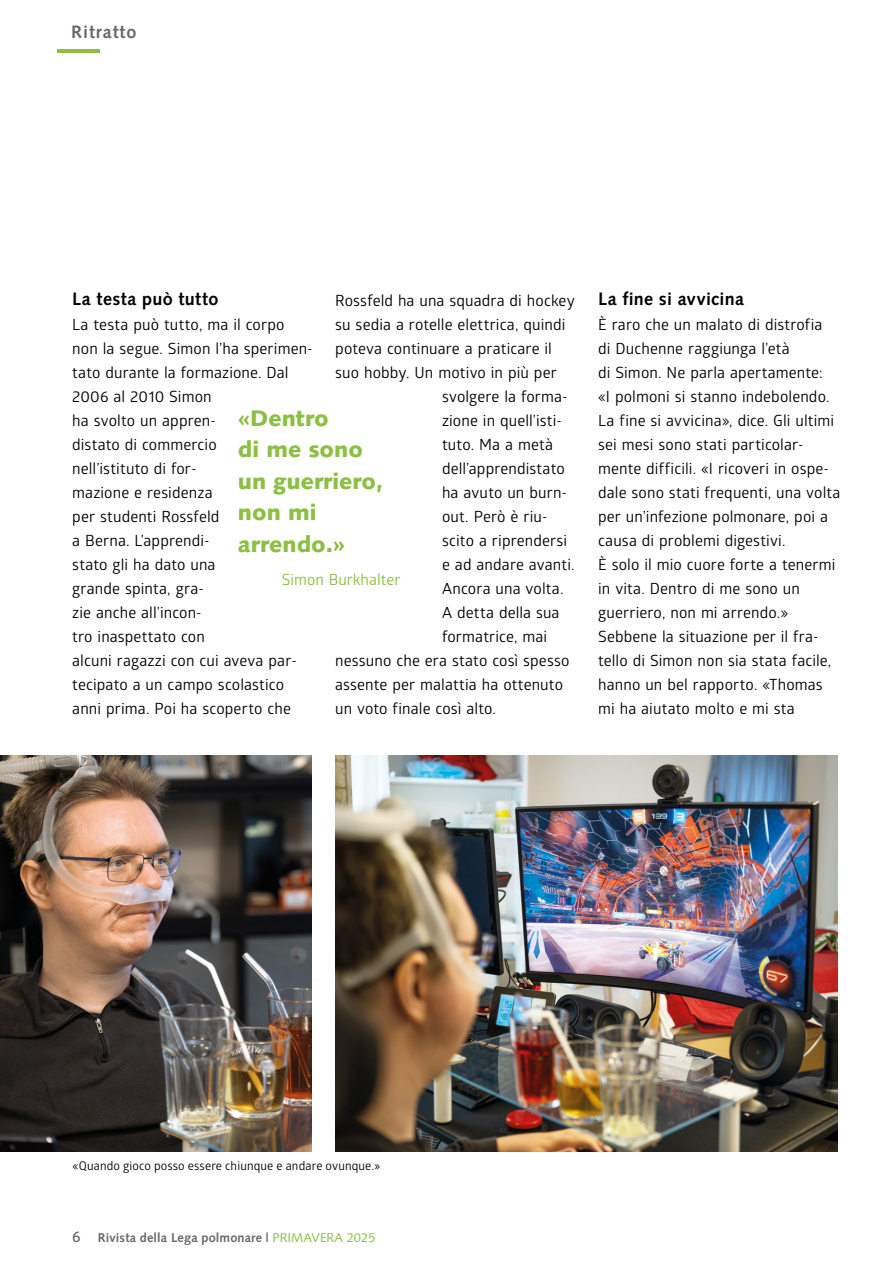
<style>
.page{position:relative;width:893px;height:1263px;background:#fff}
.page>*{position:absolute;margin:0;border:0;box-sizing:border-box;transform-origin:0 0}
.t1{font:900 22.5px/31.5px "Syntax LT Std";color:#8cbf44}
.t2{font:700 18px "Syntax LT Std";letter-spacing:.02em;color:#000}
.t3{font:700 18px "Syntax LT Std";letter-spacing:.05em;color:#686867}
.t4{font:15.45px/24px "Glober";letter-spacing:.005em;color:#000}
.t5{font:15.45px "Glober";color:#8cbf44}
.t6{font:600 15.45px "Glober";color:#686867}
.t7{font:700 12.75px "Syntax LT Std";letter-spacing:.01em;color:#686867}
.t8{font:12px "Glober";letter-spacing:.01em;color:#000}
.s1{font-weight:400;color:#8cbf44}
</style>
<div class="page">
<img style="left:335px;top:755px;width:503px;height:396px">
<img style="left:0;top:755px;width:312px;height:396px">
<hr style="left:57px;top:49px;width:43px;height:4px;background:#8cbf44">
<p class="t3" style="left:71px;top:21px;width:67px">Ritratto</p>
<p class="t2" style="left:72px;top:288px;width:148px">La testa può tutto</p>
<p class="t4" style="left:72px;top:311px;width:242px">La testa può tutto, ma il corpo non la segue. Simon l’ha sperimen&shy;tato durante la formazione. Dal<br>2006 al 2010 Simon<br>ha svolto un appren-<br>distato di commercio<br>nell’istituto di for-<br>mazione e residenza<br>per studenti Rossfeld<br>a Berna. L’apprendi-<br>stato gli ha dato una<br>grande spinta, gra-<br>zie anche all’incon-<br>tro inaspettato con<br>alcuni ragazzi con cui aveva par&shy;tecipato a un campo scolastico anni prima. Poi ha scoperto che</p>
<p class="t4" style="left:335px;top:287px;width:241px">Rossfeld ha una squadra di hockey</p>
<p class="t4" style="left:335px;top:311px;width:232px">su sedia a rotelle elettrica, quindi</p>
<p class="t4" style="left:335px;top:335px;width:218px">poteva continuare a praticare il</p>
<p class="t4" style="left:335px;top:359px;width:223px">suo hobby. Un motivo in più per</p>
<p class="t4" style="left:442px;top:383px;width:127px">svolgere la forma-</p>
<p class="t4" style="left:442px;top:407px;width:122px">zione in quell’isti-</p>
<p class="t4" style="left:442px;top:431px;width:113px">tuto. Ma a metà</p>
<p class="t4" style="left:442px;top:455px;width:124px">dell’apprendistato</p>
<p class="t4" style="left:442px;top:479px;width:124px">ha avuto un burn-</p>
<p class="t4" style="left:442px;top:503px;width:107px">out. Però è riu-</p>
<p class="t4" style="left:442px;top:527px;width:127px">scito a riprendersi</p>
<p class="t4" style="left:442px;top:551px;width:134px">e ad andare avanti.</p>
<p class="t4" style="left:442px;top:575px;width:123px">Ancora una volta.</p>
<p class="t4" style="left:442px;top:599px;width:119px">A detta della sua</p>
<p class="t4" style="left:442px;top:623px;width:107px">formatrice, mai</p>
<p class="t4" style="left:335px;top:647px;width:236px">nessuno che era stato così spesso</p>
<p class="t4" style="left:335px;top:671px;width:229px">assente per malattia ha ottenuto</p>
<p class="t4" style="left:335px;top:695px;width:162px">un voto finale così alto.</p>
<h1 class="t1" style="left:238px;top:402px;width:147px">«Dentro<br>di me sono un guerriero, non mi arrendo.»</h1>
<p class="t5" style="left:282px;top:568px;width:120px">Simon Burkhalter</p>
<p class="t2" style="left:598px;top:288px;width:147px">La fine si avvicina</p>
<p class="t4" style="left:598px;top:311px;width:244px">È raro che un malato di distrofia<br>di Duchenne raggiunga l’età<br>di Simon. Ne parla apertamente:<br>«I polmoni si stanno indebolendo.<br>La fine si avvicina», dice. Gli ultimi sei mesi sono stati particolar-<br>men te difficili. «I ricoveri in ospe&shy;dale sono stati frequenti, una volta per un’infezione polmonare, poi a causa di problemi digestivi.<br>È solo il mio cuore forte a tenermi in vita. Dentro di me sono un guerriero, non mi arrendo.»<br>Sebbene la situazione per il fra&shy;tello di Simon non sia stata facile, hanno un bel rapporto. «Thomas mi ha aiutato molto e mi sta</p>
<p class="t8" style="left:73px;top:1157px;width:309px">«Quando gioco posso essere chiunque e andare ovunque.»</p>
<p class="t6" style="left:72px;top:1225px;width:10px">6</p>
<p class="t7" style="left:98px;top:1230px;width:279px">Rivista della Lega polmonare | <span class="s1">PRIMAVERA 2025</span></p>
</div>
